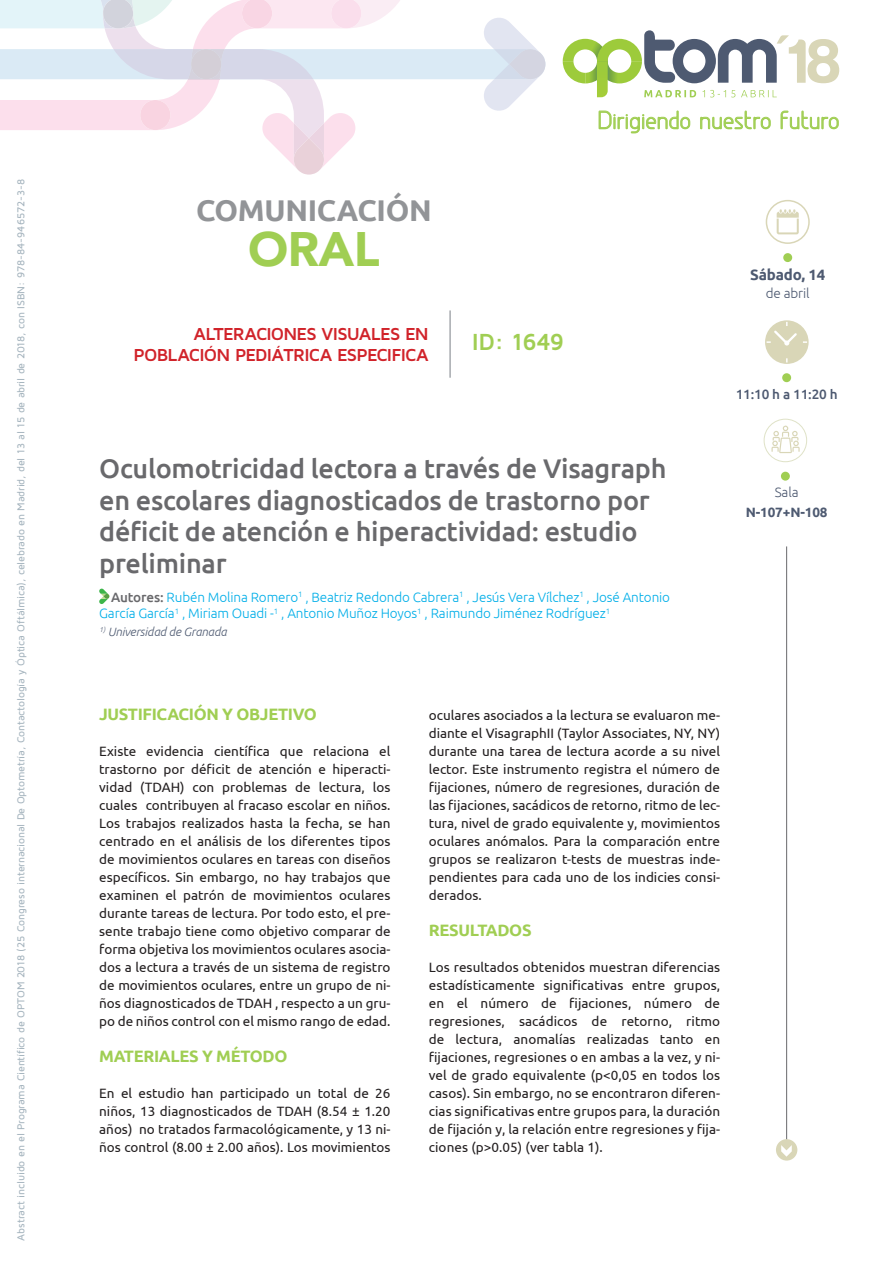
<style>
.page{position:relative;width:893px;height:1263px;background:#fff}
.page>*{position:absolute;margin:0;border:0;box-sizing:border-box;transform-origin:0 0}
.t1{font:900 48.3px "Avenir";color:#a0ce53}
.t2{font:700 30px "Ubuntu";letter-spacing:-.01em;color:#929497}
.t3{font:500 27px/31.5px "Ubuntu";letter-spacing:-.01em;color:#69696c}
.t4{font:700 24.15px "Maven Pro";color:#a0ce53}
.t5{font:23.4px "Greyscale Basic";color:#a0ce53}
.t6{font:700 18px/21.6px "Maven Pro";letter-spacing:-.045em;color:#d1232a;text-align:right}
.t7{font:700 16.5px "Ubuntu";letter-spacing:-.02em;color:#a0ce53}
.t8{font:700 15px "Ubuntu";color:#4e5a71}
.t9{font:13.5px/18px "Ubuntu";color:#231f20;text-align:justify}
.t10{font:300 13.5px/16.5px "Ubuntu";letter-spacing:-.01em;color:#00aee8}
.t11{font:500 13.5px "Ubuntu";letter-spacing:-.01em;color:#4e5a71}
.t12{font:300 13.5px "Ubuntu";letter-spacing:-.01em;color:#4e5a71}
.t13{font:700 13.5px "Ubuntu";letter-spacing:-.01em;color:#4e5a71}
.t14{font:italic 300 12px "Ubuntu";letter-spacing:-.01em;color:#4e5a71}
.t15{font:500 10.5px "Maven Pro";letter-spacing:-.015em;color:#a5b4be}
.s1{font-weight:500;color:#69696c}
</style>
<div class="page">
<svg style="left:563px;top:30px;width:276px;height:67px"></svg>
<svg style="left:599px;top:111px;width:91px;height:22px"></svg>
<svg style="left:700px;top:111px;width:71px;height:18px"></svg>
<svg style="left:781px;top:111px;width:58px;height:18px"></svg>
<svg style="left:0;top:0;width:545px;height:175px"></svg>
<div style="left:776px;top:1139px;width:21px;height:21px;background:#d9d6b7;border-radius:50%"></div>
<svg style="left:781px;top:1145px;width:11px;height:12px"></svg>
<div style="left:783px;top:253px;width:9px;height:9px;background:#a0ce53;border-radius:50%"></div>
<div style="left:766px;top:200px;width:44px;height:44px;border:2px solid #d9d6b7;border-radius:50%"></div>
<svg style="left:777px;top:209px;width:22px;height:25px"></svg>
<div style="left:781px;top:472px;width:9px;height:9px;background:#a0ce53;border-radius:50%"></div>
<div style="left:764px;top:419px;width:43px;height:43px;border:1px solid #dfe2c7;border-radius:50%"></div>
<svg style="left:771px;top:425px;width:29px;height:28px"></svg>
<div style="left:782px;top:373px;width:9px;height:9px;background:#a0ce53;border-radius:50%"></div>
<svg style="left:765px;top:320px;width:44px;height:44px"></svg>
<hr style="left:786px;top:546px;width:1px;height:593px;background:#69696c">
<svg style="left:99px;top:589px;width:10px;height:15px"></svg>
<hr style="left:450px;top:310px;width:1px;height:68px;background:#7a8086">
<p class="t15" style="left:14px;top:1240px;width:1063px;rotate:-90deg">Abstract incluido en el Programa Científico de OPTOM 2018 (25 Congreso internacional De Optometría, Contactología y Óptica Oftálmica), celebrado en Madrid, del 13 al 15 de abril de 2018, con ISBN: 978-84-946572-3-8</p>
<h2 class="t2" style="left:196px;top:192px;width:237px">COMUNICACIÓN</h2>
<h1 class="t1" style="left:248px;top:208px;width:133px">ORAL</h1>
<h3 class="t6" style="left:134px;top:322px;width:297px">ALTERACIONES VISUALES EN<br>POBLACIÓN PEDIÁTRICA ESPECIFICA</h3>
<h3 class="t4" style="left:472px;top:327px;width:94px">ID : 1649</h3>
<h3 class="t5" style="left:597px;top:106px;width:244px">Dirigiendo nuestro futuro</h3>
<p class="t8" style="left:750px;top:265px;width:77px">SÁBADO, 14</p>
<p class="t12" style="left:766px;top:285px;width:45px">de abril</p>
<p class="t11" style="left:736px;top:385px;width:103px">11:10 h a 11:20 h</p>
<h3 class="t3" style="left:99px;top:452px;width:569px">Oculomotricidad lectora a través de Visagraph en escolares diagnosticados de trastorno por déficit de atención e hiperactividad: estudio preliminar</h3>
<p class="t10" style="left:99px;top:588px;width:572px;text-indent:12px"><span class="s1">Autores:</span> Rubén Molina Romero<sup>1</sup> , Beatriz Redondo Cabrera<sup>1</sup> , Jesús Vera Vílchez<sup>1</sup> , José Antonio<br>García García<sup>1</sup> , Miriam Ouadi -<sup>1</sup> , Antonio Muñoz Hoyos<sup>1</sup> , Raimundo Jiménez Rodríguez<sup>1</sup></p>
<p class="t14" style="left:99px;top:625px;width:129px"><sup>1)</sup> Universidad de Granada</p>
<p class="t12" style="left:775px;top:484px;width:25px">Sala</p>
<p class="t13" style="left:746px;top:504px;width:83px">N-107+N-108</p>
<p class="t7" style="left:99px;top:704px;width:219px">JUSTIFICACIÓN Y OBJETIVO</p>
<p class="t9" style="left:99px;top:742px;width:293px">Existe evidencia científica que relaciona el trastorno por déficit de atención e hiperacti&shy;vidad (TDAH) con problemas de lectura, los cuales contribuyen al fracaso escolar en niños.<br>Los trabajos realizados hasta la fecha, se han centrado en el análisis de los diferentes tipos de movimientos oculares en tareas con diseños específicos. Sin embargo, no hay trabajos que examinen el patrón de movimientos oculares durante tareas de lectura. Por todo esto, el pre&shy;sente trabajo tiene como objetivo comparar de forma objetiva los movimientos oculares asocia&shy;dos a lectura a través de un sistema de registro de movimientos oculares, entre un grupo de ni&shy;ños diagnosticados de TDAH , respecto a un gru&shy;po de niños control con el mismo rango de edad.</p>
<p class="t7" style="left:99px;top:1046px;width:190px">MATERIALES Y MÉTODO</p>
<p class="t9" style="left:99px;top:1084px;width:293px">En el estudio han participado un total de 26 niños, 13 diagnosticados de TDAH (8.54 ± 1.20 años) no tratados farmacológicamente, y 13 ni&shy;ños control (8.00 ± 2.00 años). Los movimientos</p>
<p class="t9" style="left:429px;top:706px;width:293px">oculares asociados a la lectura se evaluaron me&shy;diante el VisagraphII (Taylor Associates, NY, NY) durante una tarea de lectura acorde a su nivel lector. Este instrumento registra el número de fijaciones, número de regresiones, duración de las fijaciones, sacádicos de retorno, ritmo de lec&shy;tura, nivel de grado equivalente y, movimientos oculares anómalos. Para la comparación entre grupos se realizaron t-tests de muestras inde&shy;pendientes para cada uno de los indicies consi&shy;derados.</p>
<p class="t7" style="left:429px;top:920px;width:104px">RESULTADOS</p>
<p class="t9" style="left:429px;top:958px;width:293px">Los resultados obtenidos muestran diferencias estadísticamente significativas entre grupos, en el número de fijaciones, número de regresiones, sacádicos de retorno, ritmo de lectura, anomalías realizadas tanto en fijaciones, regresiones o en ambas a la vez, y ni&shy;vel de grado equivalente (p&lt;0,05 en todos los casos). Sin embargo, no se encontraron diferen&shy;cias significativas entre grupos para, la duración de fijación y, la relación entre regresiones y fija&shy;ciones (p&gt;0.05) (ver tabla 1).</p>
</div>
